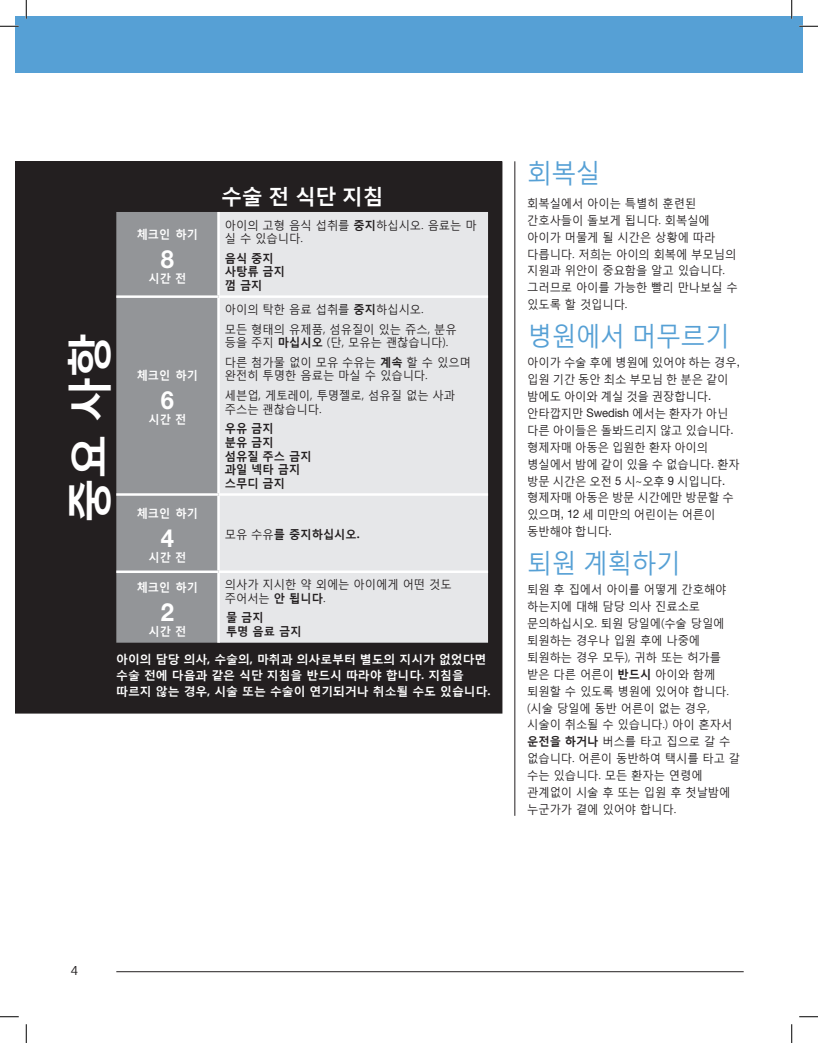
<style>
.page{position:relative;width:818px;height:1043px;background:#fff}
.page>*{position:absolute;margin:0;border:0;box-sizing:border-box;transform-origin:0 0}
._1Subhead_Large{font:700 45px "Malgun Gothic";color:#fff}
._1Subhead_Large-2{font:26.25px "Malgun Gothic";letter-spacing:-.025em;color:#56a0d5;scale:.95 1}
.t1{font:700 25px "Helvetica Neue LT Std";color:#fff;scale:.95 1}
._1Subhead_Large-3{font:700 21px "Malgun Gothic";color:#fff}
.t2{font:12.5px "Malgun Gothic";color:#231f20}
.BODY_TEXT{font:11.88px/16.9px "Malgun Gothic";letter-spacing:-.005em;color:#231f20;scale:.95 1}
.BODY_TEXT-2{font:700 11.88px/16.2px "Malgun Gothic";letter-spacing:-.005em;color:#fff}
.t3{font:700 11.88px "Malgun Gothic";color:#231f20;scale:.95 1}
.BODY_TEXT-3{font:700 11.88px "Malgun Gothic";letter-spacing:-.005em;color:#fff;scale:.95 1}
.s1{font-weight:700}
.s2{font-weight:400}
.s3{font-family:"Helvetica Neue LT Std"}
</style>
<div class="page">
<div style="left:16px;top:16px;width:786px;height:56px;background:#56a0d5"></div>
<hr style="left:116px;top:971px;width:627px;height:1px;background:#231f20">
<hr style="left:514px;top:161px;width:1px;height:654px;background:#231f20">
<div style="left:15px;top:161px;width:487px;height:552px;background:#231f20"></div>
<div style="left:116px;top:212px;width:101px;height:430px;background:#939598"></div>
<div style="left:220px;top:212px;width:268px;height:430px;background:#e6e7e9"></div>
<hr style="left:116px;top:295px;width:102px;height:3px;background:#fff">
<hr style="left:116px;top:493px;width:102px;height:3px;background:#fff">
<hr style="left:116px;top:570px;width:102px;height:3px;background:#fff">
<hr style="left:217px;top:212px;width:3px;height:83px;background:#fff">
<hr style="left:218px;top:295px;width:270px;height:3px;background:#fff">
<hr style="left:217px;top:298px;width:3px;height:195px;background:#fff">
<hr style="left:218px;top:493px;width:270px;height:3px;background:#fff">
<hr style="left:217px;top:496px;width:3px;height:74px;background:#fff">
<hr style="left:218px;top:570px;width:270px;height:3px;background:#fff">
<hr style="left:217px;top:573px;width:3px;height:69px;background:#fff">
<svg style="left:0;top:25px;width:19px;height:2px"></svg>
<svg style="left:799px;top:25px;width:19px;height:2px"></svg>
<svg style="left:0;top:1016px;width:19px;height:1px"></svg>
<svg style="left:799px;top:1016px;width:19px;height:1px"></svg>
<svg style="left:25px;top:0;width:2px;height:19px"></svg>
<svg style="left:25px;top:1024px;width:2px;height:18px"></svg>
<svg style="left:791px;top:0;width:1px;height:19px"></svg>
<svg style="left:791px;top:1024px;width:1px;height:18px"></svg>
<p class="_1Subhead_Large" style="left:60px;top:523px;width:191px;rotate:-90deg">중요 사항</p>
<p class="BODY_TEXT-3" style="left:137px;top:226px;width:66px">체크인 하기</p>
<p class="t1" style="left:161px;top:243px;width:15px">8</p>
<p class="BODY_TEXT-3" style="left:148px;top:271px;width:41px">시간 전</p>
<p class="BODY_TEXT-3" style="left:137px;top:368px;width:66px">체크인 하기</p>
<p class="t1" style="left:161px;top:385px;width:15px">6</p>
<p class="BODY_TEXT-3" style="left:148px;top:412px;width:41px">시간 전</p>
<p class="BODY_TEXT-3" style="left:137px;top:505px;width:66px">체크인 하기</p>
<p class="t1" style="left:161px;top:522px;width:15px">4</p>
<p class="BODY_TEXT-3" style="left:148px;top:549px;width:41px">시간 전</p>
<p class="BODY_TEXT-3" style="left:137px;top:579px;width:66px">체크인 하기</p>
<p class="t1" style="left:161px;top:596px;width:15px">2</p>
<p class="BODY_TEXT-3" style="left:148px;top:623px;width:41px">시간 전</p>
<p class="_1Subhead_Large-3" style="left:221px;top:183px;width:164px">수술 전 식단 지침</p>
<p class="BODY_TEXT" style="left:225px;top:217px;width:267px;line-height:13.8px">아이의 고형 음식 섭취를 <span class="s1">중지</span>하십시오. 음료는 마 실 수 있습니다.</p>
<p class="t3" style="left:225px;top:250px;width:53px">음식 중지</p>
<p class="t3" style="left:225px;top:264px;width:65px">사탕류 금지</p>
<p class="t3" style="left:225px;top:278px;width:41px">껌 금지</p>
<p class="BODY_TEXT" style="left:225px;top:301px;width:211px">아이의 탁한 음료 섭취를 <span class="s1">중지</span>하십시오.</p>
<p class="BODY_TEXT" style="left:225px;top:321px;width:246px;line-height:13.8px">모든 형태의 유제품, 섬유질이 있는 쥬스, 분유 등을 주지 <span class="s1">마십시오</span> (단, 모유는 괜찮습니다).</p>
<p class="BODY_TEXT" style="left:225px;top:355px;width:261px;line-height:13.8px">다른 첨가물 없이 모유 수유는 <span class="s1">계속</span> 할 수 있으며 완전히 투명한 음료는 마실 수 있습니다.</p>
<p class="BODY_TEXT" style="left:225px;top:388px;width:244px;line-height:13.8px">세븐업, 게토레이, 투명젤로, 섬유질 없는 사과 주스는 괜찮습니다.</p>
<p class="t3" style="left:225px;top:420px;width:53px">우유 금지</p>
<p class="t3" style="left:225px;top:434px;width:53px">분유 금지</p>
<p class="t3" style="left:225px;top:448px;width:93px">섬유질 주스 금지</p>
<p class="t3" style="left:225px;top:462px;width:81px">과일 넥타 금지</p>
<p class="t3" style="left:225px;top:475px;width:65px">스무디 금지</p>
<p class="t3" style="left:225px;top:526px;width:144px"><span class="s2">모유 수유</span>를 중지하십시오.</p>
<p class="BODY_TEXT" style="left:225px;top:577px;width:240px;line-height:13.8px">의사가 지시한 약 외에는 아이에게 어떤 것도 주어서는 <span class="s1">안 됩니다</span>.</p>
<p class="t3" style="left:226px;top:610px;width:41px">물 금지</p>
<p class="t3" style="left:226px;top:624px;width:81px">투명 음료 금지</p>
<p class="BODY_TEXT-2" style="left:116px;top:650px;width:376px">아이의 담당 의사, 수술의, 마취과 의사로부터 별도의 지시가 없었다면 수술 전에 다음과 같은 식단 지침을 반드시 따라야 합니다. 지침을 따르지 않는 경우, 시술 또는 수술이 연기되거나 취소될 수도 있습니다.</p>
<p class="_1Subhead_Large-2" style="left:527px;top:157px;width:79px">회복실</p>
<p class="BODY_TEXT" style="left:527px;top:194px;width:223px">회복실에서 아이는 특별히 훈련된 간호사들이 돌보게 됩니다. 회복실에 아이가 머물게 될 시간은 상황에 따라 다릅니다. 저희는 아이의 회복에 부모님의 지원과 위안이 중요함을 알고 있습니다. 그러므로 아이를 가능한 빨리 만나보실 수 있도록 할 것입니다.</p>
<p class="_1Subhead_Large-2" style="left:527px;top:320px;width:215px">병원에서 머무르기</p>
<p class="BODY_TEXT" style="left:527px;top:354px;width:225px">아이가 수술 후에 병원에 있어야 하는 경우<span class="s3">, </span>입원 기간 동안 최소 부모님 한 분은 같이 밤에도 아이와 계실 것을 권장합니다<span class="s3">. </span>안타깝지만 <span class="s3">Swedish</span> 에서는 환자가 아닌 다른 아이들은 돌봐드리지 않고 있습니다<span class="s3">. </span>형제자매 아동은 입원한 환자 아이의 병실에서 밤에 같이 있을 수 없습니다<span class="s3">.</span> 환자 방문 시간은 오전 <span class="s3">5</span> 시<span class="s3">~</span>오후 <span class="s3">9</span> 시입니다<span class="s3">. </span>형제자매 아동은 방문 시간에만 방문할 수 있으며<span class="s3">, 12</span> 세 미만의 어린이는 어른이 동반해야 합니다<span class="s3">.</span></p>
<p class="_1Subhead_Large-2" style="left:527px;top:547px;width:164px">퇴원 계획하기</p>
<p class="BODY_TEXT" style="left:527px;top:581px;width:226px">퇴원 후 집에서 아이를 어떻게 간호해야 하는지에 대해 담당 의사 진료소로 문의하십시오. 퇴원 당일에(수술 당일에 퇴원하는 경우나 입원 후에 나중에 퇴원하는 경우 모두), 귀하 또는 허가를 받은 다른 어른이 <span class="s1">반드시</span> 아이와 함께 퇴원할 수 있도록 병원에 있어야 합니다. (시술 당일에 동반 어른이 없는 경우, 시술이 취소될 수 있습니다.) 아이 혼자서 <span class="s1">운전을 하거나</span> 버스를 타고 집으로 갈 수 없습니다. 어른이 동반하여 택시를 타고 갈 수는 있습니다. 모든 환자는 연령에 관계없이 시술 후 또는 입원 후 첫날밤에 누군가가 곁에 있어야 합니다.</p>
<p class="t2" style="left:71px;top:963px;width:8px">4</p>
</div>
